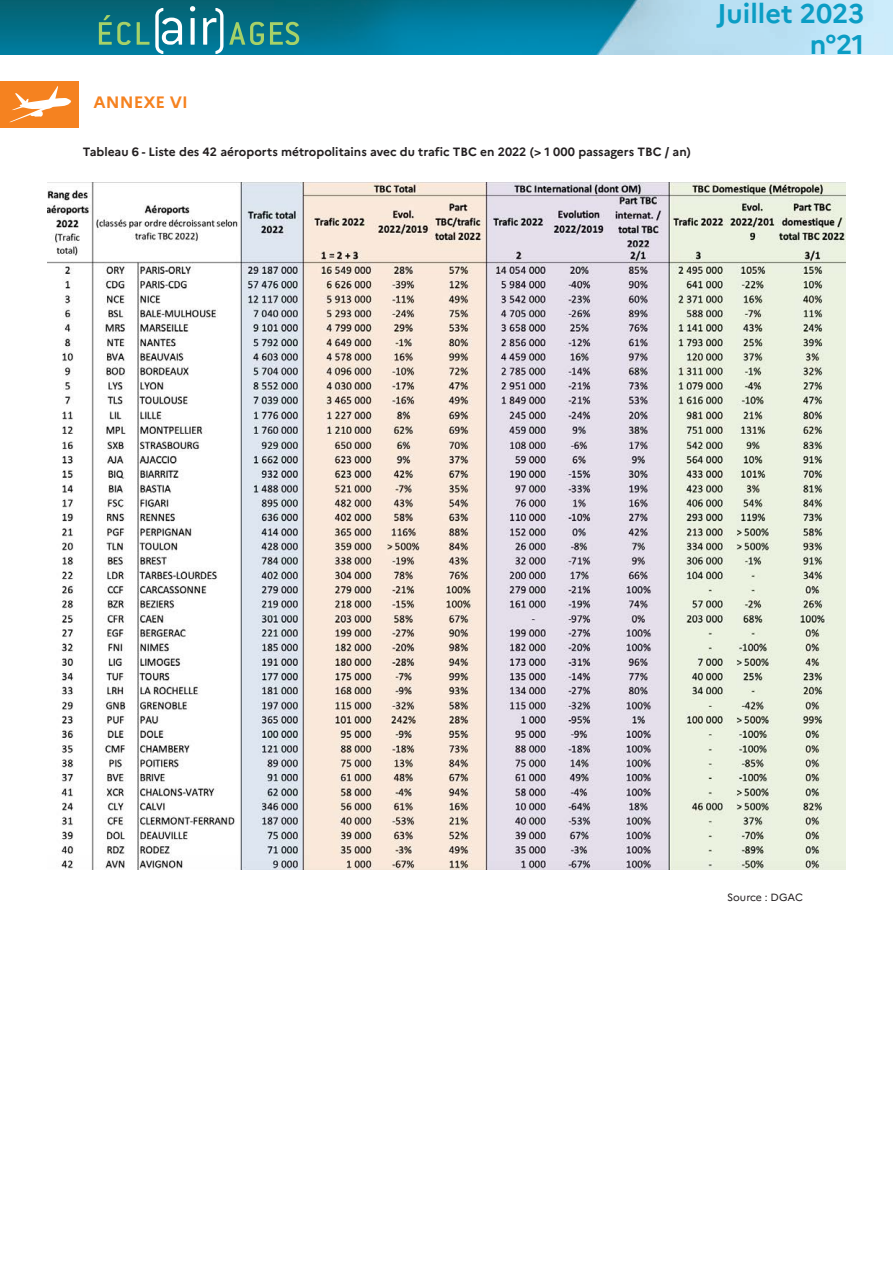
<style>
.page{position:relative;width:893px;height:1263px;background:#fff}
.page>*{position:absolute;margin:0;border:0;box-sizing:border-box;transform-origin:0 0}
.t1{font:700 27px/31.5px "Marianne";color:#0b9dc4;text-align:right}
.t2{font:700 16.5px "Marianne";color:#f58220}
.t3{font:700 12px "Marianne";color:#231f20}
.t4{font:10.5px "Marianne";letter-spacing:-.01em;color:#231f20}
</style>
<div class="page">
<img style="left:0;top:0;width:893px;height:54px">
<svg style="left:99px;top:15px;width:32px;height:30px"></svg>
<svg style="left:137px;top:22px;width:12px;height:23px"></svg>
<svg style="left:155px;top:8px;width:27px;height:46px"></svg>
<svg style="left:190px;top:6px;width:5px;height:39px"></svg>
<svg style="left:203px;top:8px;width:20px;height:46px"></svg>
<svg style="left:229px;top:22px;width:35px;height:23px"></svg>
<svg style="left:270px;top:22px;width:29px;height:23px"></svg>
<div style="left:0;top:81px;width:79px;height:46px;background:#f58220"></div>
<svg style="left:10px;top:86px;width:61px;height:36px"></svg>
<img style="left:47px;top:183px;width:799px;height:687px">
<p class="t2" style="left:94px;top:92px;width:96px">ANNEXE VI</p>
<p class="t3" style="left:83px;top:144px;width:609px">Tableau 6 - Liste des 42 aéroports métropolitains avec du trafic TBC en 2022 (&gt; 1 000 passagers TBC / an)</p>
<p class="t1" style="left:717px;top:-3px;width:149px">Juillet 2023 n°21</p>
<p class="t4" style="left:727px;top:891px;width:77px">Source : DGAC</p>
</div>
